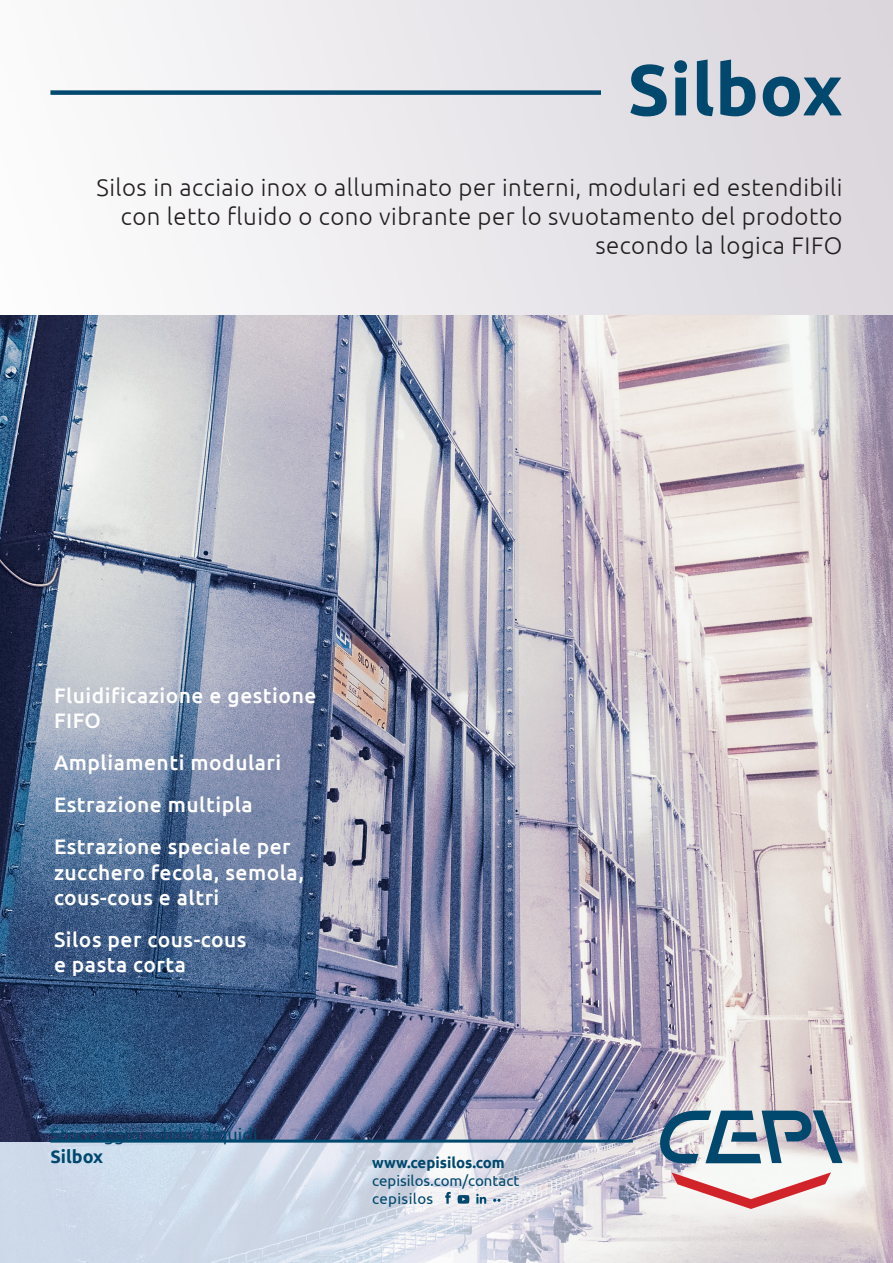
<style>
.page{position:relative;width:893px;height:1263px;background:#fff}
.page>*{position:absolute;margin:0;border:0;box-sizing:border-box;transform-origin:0 0}
.t1{font:700 72px "Ubuntu";letter-spacing:.01em;color:#00486d}
.t2{font:300 24px/28.8px "Ubuntu";letter-spacing:.02em;color:#231f20;text-align:right}
.t3{font:500 21px/25.2px "Ubuntu";letter-spacing:.025em;color:#fff}
.t4{font:18px/21.6px "Ubuntu";color:#00486d}
.t5{font:15px/18px "Ubuntu";color:#00486d}
.t6{font:700 15px "Ubuntu";color:#00486d}
.s1{font-weight:700}
</style>
<div class="page">
<img style="left:0;top:315px;width:893px;height:827px">
<img style="left:0;top:1142px;width:893px;height:121px">
<div style="left:50px;top:90px;width:551px;height:5px;background:#00486d"></div>
<svg style="left:445px;top:1192px;width:6px;height:12px"></svg>
<svg style="left:458px;top:1195px;width:11px;height:9px"></svg>
<svg style="left:476px;top:1194px;width:10px;height:10px"></svg>
<svg style="left:493px;top:1199px;width:8px;height:3px"></svg>
<hr style="left:50px;top:1139px;width:583px;height:3px;background:#00486d">
<svg style="left:659px;top:1110px;width:183px;height:53px;background:#839bad"></svg>
<svg style="left:671px;top:1172px;width:160px;height:37px"></svg>
<p class="t1" style="left:628px;top:46px;width:216px">Silbox</p>
<p class="t2" style="left:97px;top:172px;width:747px">Silos in acciaio inox o alluminato per interni, modulari ed estendibili con letto fluido o cono vibrante per lo svuotamento del prodotto secondo la logica FIFO</p>
<p class="t3" style="left:54px;top:682px;width:264px">Fluidificazione e gestione<br>FIFO</p>
<p class="t3" style="left:54px;top:749px;width:229px">Ampliamenti modulari</p>
<p class="t3" style="left:54px;top:791px;width:200px">Estrazione multipla</p>
<p class="t3" style="left:54px;top:834px;width:251px">Estrazione speciale per zucchero fecola, semola, cous-cous e altri</p>
<p class="t3" style="left:54px;top:926px;width:194px">Silos per cous-cous e pasta corta</p>
<p class="t4" style="left:50px;top:1123px;width:209px">Stoccaggio solidi &amp; liquidi<br><span class="s1">Silbox</span></p>
<p class="t6" style="left:372px;top:1153px;width:134px">www.cepisilos.com</p>
<p class="t5" style="left:372px;top:1171px;width:149px">cepisilos.com/contact cepisilos</p>
</div>
